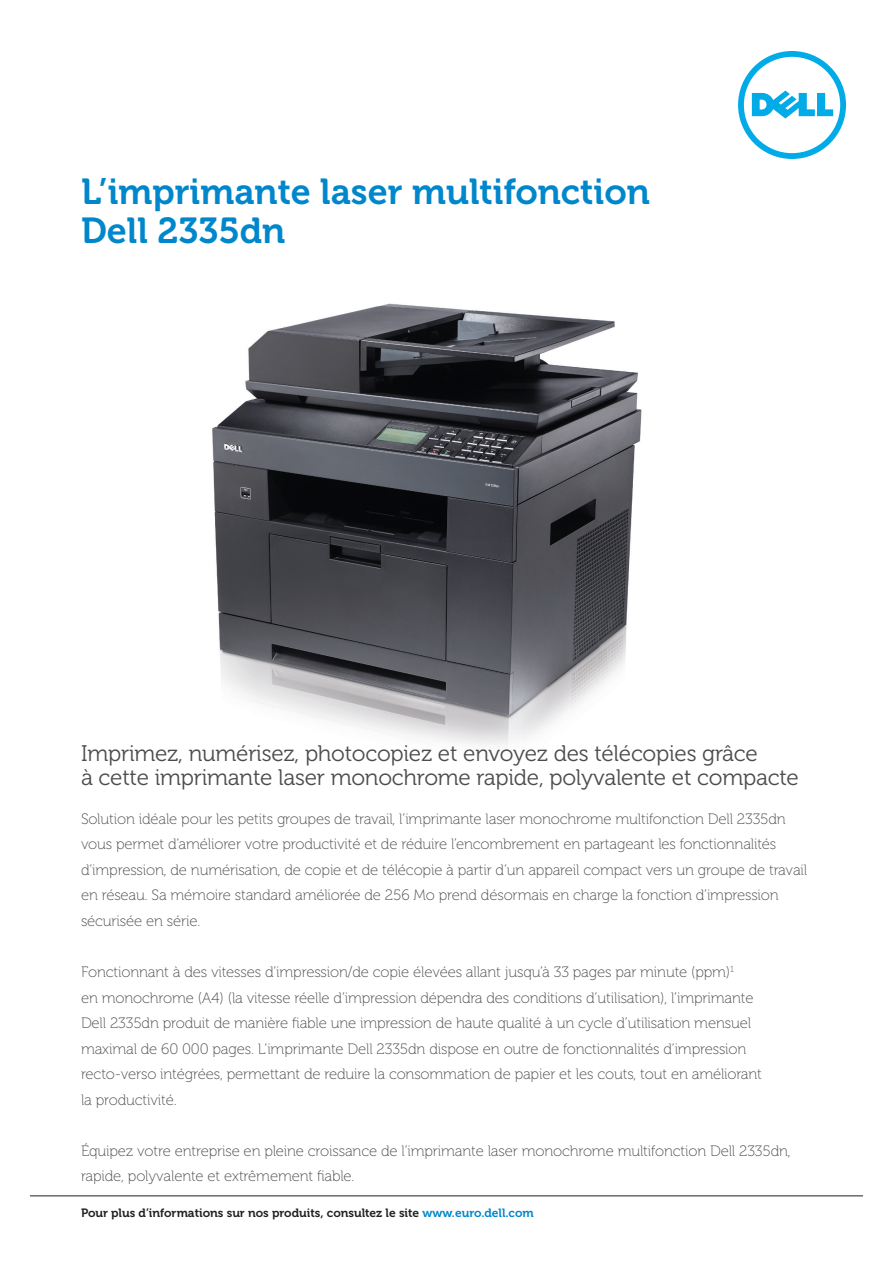
<style>
.page{position:relative;width:893px;height:1263px;background:#fff}
.page>*{position:absolute;margin:0;border:0;box-sizing:border-box;transform-origin:0 0}
.t1{font:36px/39px "Museo For Dell 700";color:#0087cb}
.t2{font:22.5px/24px "Museo For Dell 300";letter-spacing:-.01em;color:#4b4c4d}
.t3{font:15px/25.5px "Museo For Dell 100";letter-spacing:-.01em;color:#4b4c4d}
.t4{font:12px "Museo For Dell 700";color:#231f20}
.s1{color:#0087cb}
</style>
<div class="page">
<img style="left:212px;top:303px;width:430px;height:443px">
<hr style="left:30px;top:1195px;width:833px;height:1px;background:#231f20">
<svg style="left:738px;top:51px;width:108px;height:108px"></svg>
<h1 class="t1" style="left:81px;top:173px;width:570px">L’imprimante laser multifonction<br>Dell 2335dn</h1>
<h2 class="t2" style="left:81px;top:742px;width:719px">Imprimez, numérisez, photocopiez et envoyez des télécopies grâce<br>à cette imprimante laser monochrome rapide, polyvalente et compacte</h2>
<p class="t3" style="left:81px;top:806px;width:728px">Solution idéale pour les petits groupes de travail, l’imprimante laser monochrome multifonction Dell 2335dn vous permet d’améliorer votre productivité et de réduire l’encombrement en partageant les fonctionnalités d’impression, de numérisation, de copie et de télécopie à partir d’un appareil compact vers un groupe de travail en réseau. Sa mémoire standard améliorée de 256 Mo prend désormais en charge la fonction d’impression sécurisée en série.</p>
<p class="t3" style="left:81px;top:959px;width:683px">Fonctionnant à des vitesses d’impression/de copie élevées allant jusqu’à 33 pages par minute (ppm)<sup>1<br></sup>en monochrome (A4) (la vitesse réelle d’impression dépendra des conditions d’utilisation), l’imprimante Dell 2335dn produit de manière fiable une impression de haute qualité à un cycle d’utilisation mensuel maximal de 60 000 pages. L’imprimante Dell 2335dn dispose en outre de fonctionnalités d’impression recto-verso intégrées, permettant de reduire la consommation de papier et les couts, tout en améliorant la productivité.</p>
<p class="t3" style="left:81px;top:1138px;width:711px">Équipez votre entreprise en pleine croissance de l’imprimante laser monochrome multifonction Dell 2335dn, rapide, polyvalente et extrêmement fiable.</p>
<p class="t4" style="left:81px;top:1206px;width:454px">Pour plus d’informations sur nos produits, consultez le site <span class="s1">www.euro.dell.com</span></p>
</div>
